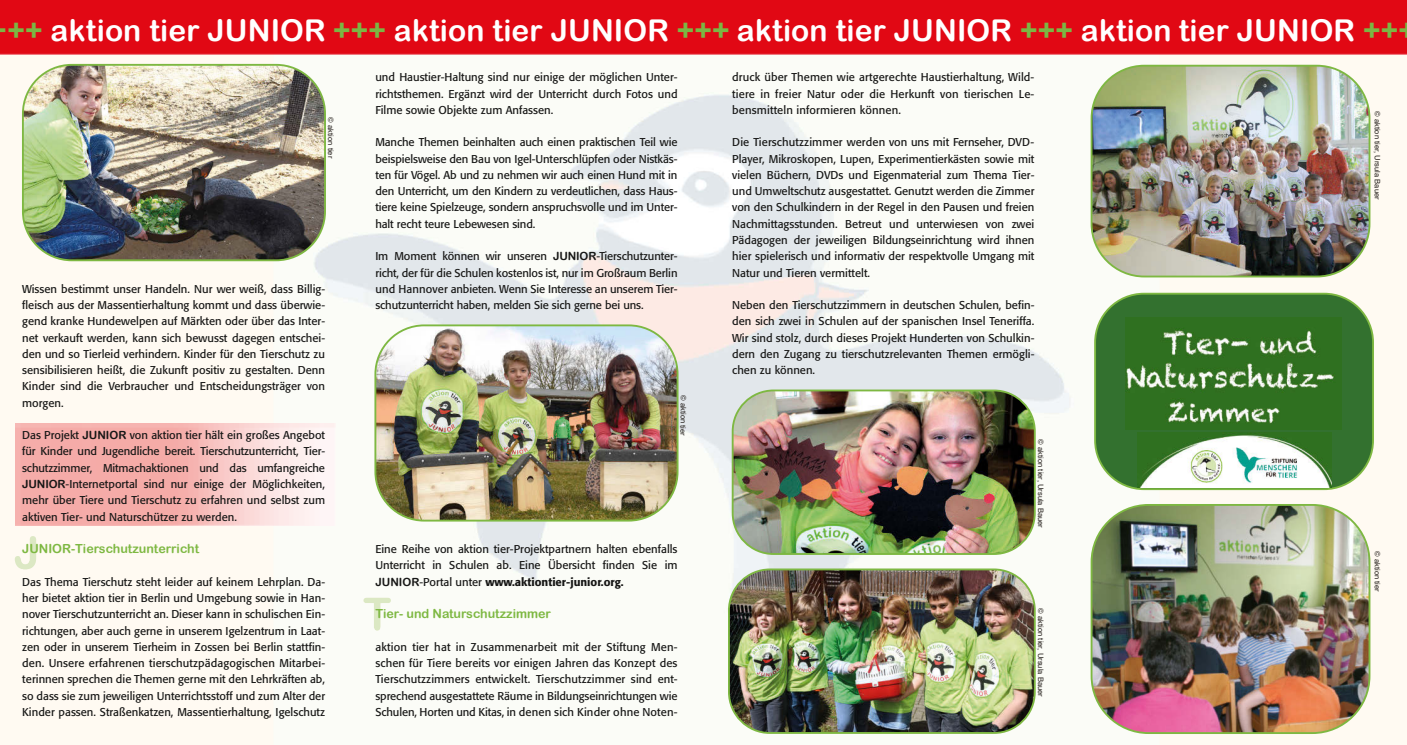
<style>
.page{position:relative;width:1407px;height:745px;background:#fff}
.page>*{position:absolute;margin:0;border:0;box-sizing:border-box;transform-origin:0 0}
.t1{font:30px "Arial Rounded MT Bold";letter-spacing:.005em;color:#fff}
.t2{font:12.5px "Arial Rounded MT Bold";color:#7eb842}
.t3{font:11.25px/16.2px "Formata";color:#171716;text-align:justify}
.t4{font:7.5px "Helvetica";color:#211c18}
.s1{color:#7bb743}
.s2{font-family:"Arial Rounded MT Bold"}
.s3{font-weight:500}
</style>
<div class="page">
<div style="left:0;top:0;width:1407px;height:744px;background:#fffaf2"></div>
<img style="left:273px;top:63px;width:886px;height:671px">
<div style="left:0;top:0;width:1407px;height:55px;background:#e10814"></div>
<img style="left:23px;top:65px;width:302px;height:195px">
<div style="left:22px;top:64px;width:304px;height:197px;border:2px solid #7eb842;border-radius:49px"></div>
<img style="left:16px;top:422px;width:319px;height:103px">
<img style="left:15px;top:536px;width:21px;height:33px">
<img style="left:363px;top:597px;width:28px;height:33px">
<img style="left:733px;top:390px;width:302px;height:163px">
<div style="left:732px;top:389px;width:304px;height:165px;border:2px solid #7eb842;border-radius:41px"></div>
<img style="left:729px;top:569px;width:306px;height:163px">
<div style="left:728px;top:568px;width:308px;height:165px;border:2px solid #7eb842;border-radius:41px"></div>
<img style="left:1091px;top:66px;width:278px;height:210px">
<div style="left:1090px;top:65px;width:280px;height:212px;border:2px solid #7eb842;border-radius:53px"></div>
<img style="left:375px;top:325px;width:302px;height:195px">
<div style="left:374px;top:324px;width:304px;height:197px;border:2px solid #7eb842;border-radius:49px"></div>
<img style="left:1091px;top:504px;width:278px;height:228px">
<div style="left:1090px;top:503px;width:280px;height:230px;border:2px solid #7eb842;border-radius:57px"></div>
<div style="left:1094px;top:292px;width:280px;height:198px;background:#33712f;border:2px solid #7eb842;border-radius:49px"></div>
<img style="left:1125px;top:317px;width:216px;height:112px">
<img style="left:1137px;top:432px;width:194px;height:55px">
<h1 class="t1" style="left:8px;top:19px;width:1392px"><span class="s1">++</span> aktion tier JUNIOR <span class="s1">+++</span> aktion tier JUNIOR <span class="s1">+++</span> aktion tier JUNIOR <span class="s1">+++</span> aktion tier JUNIOR <span class="s1">++</span></h1>
<p class="t3" style="left:732px;top:70px;width:304px">druck über Themen wie artgerechte Haustierhaltung, Wild&shy;tiere in freier Natur oder die Herkunft von tierischen Le&shy;bensmitteln informieren können.</p>
<p class="t3" style="left:732px;top:135px;width:304px">Die Tierschutzzimmer werden von uns mit Fernseher, DVD-Player, Mikroskopen, Lupen, Experimentierkästen sowie mit vielen Büchern, DVDs und Eigenmaterial zum Thema Tier&shy;und Umweltschutz ausgestattet. Genutzt werden die Zimmer von den Schulkindern in der Regel in den Pausen und freien Nachmittagsstunden. Betreut und unterwiesen von zwei Pädagogen der jeweiligen Bildungseinrichtung wird ihnen hier spielerisch und informativ der respektvolle Umgang mit Natur und Tieren vermittelt.</p>
<p class="t3" style="left:732px;top:298px;width:304px">Neben den Tierschutzzimmern in deutschen Schulen, befin&shy;den sich zwei in Schulen auf der spanischen Insel Teneriffa.<br>Wir sind stolz, durch dieses Projekt Hunderten von Schulkin&shy;dern den Zugang zu tierschutzrelevanten Themen ermögli&shy;chen zu können.</p>
<p class="t3" style="left:375px;top:70px;width:304px">und Haustier-Haltung sind nur einige der möglichen Unter&shy;richtsthemen. Ergänzt wird der Unterricht durch Fotos und Filme sowie Objekte zum Anfassen.</p>
<p class="t3" style="left:375px;top:135px;width:304px">Manche Themen beinhalten auch einen praktischen Teil wie beispielsweise den Bau von Igel-Unterschlüpfen oder Nistkäs&shy;ten für Vögel. Ab und zu nehmen wir auch einen Hund mit in den Unterricht, um den Kindern zu verdeutlichen, dass Haus&shy;tiere keine Spielzeuge, sondern anspruchsvolle und im Unter&shy;halt recht teure Lebewesen sind.</p>
<p class="t3" style="left:375px;top:249px;width:304px">Im Moment können wir unseren <span class="s2">JUNIOR</span>-Tierschutzunter&shy;richt, der für die Schulen kostenlos ist, nur im Großraum Berlin und Hannover anbieten. Wenn Sie Interesse an unserem Tier&shy;schutzunterricht haben, melden Sie sich gerne bei uns.</p>
<p class="t4" style="left:1380px;top:111px;width:90px;rotate:90deg">© aktion tier, Ursula Bauer</p>
<p class="t4" style="left:334px;top:117px;width:42px;rotate:90deg">© aktion tier</p>
<p class="t3" style="left:22px;top:281px;width:304px">Wissen bestimmt unser Handeln. Nur wer weiß, dass Billig&shy;fleisch aus der Massentierhaltung kommt und dass überwie&shy;gend kranke Hundewelpen auf Märkten oder über das Inter&shy;net verkauft werden, kann sich bewusst dagegen entschei&shy;den und so Tierleid verhindern. Kinder für den Tierschutz zu sensibilisieren heißt, die Zukunft positiv zu gestalten. Denn Kinder sind die Verbraucher und Entscheidungsträger von morgen.</p>
<p class="t3" style="left:22px;top:428px;width:304px">Das Projekt <span class="s2">JUNIOR</span> von aktion tier hält ein großes Angebot für Kinder und Jugendliche bereit. Tierschutzunterricht, Tier&shy;schutzzimmer, Mitmachaktionen und das umfangreiche <span class="s2">JUNIOR</span>-Internetportal sind nur einige der Möglichkeiten, mehr über Tiere und Tierschutz zu erfahren und selbst zum aktiven Tier- und Naturschützer zu werden.</p>
<p class="t2" style="left:22px;top:543px;width:178px">JUNIOR-Tierschutzunterricht</p>
<p class="t3" style="left:22px;top:574px;width:304px">Das Thema Tierschutz steht leider auf keinem Lehrplan. Da&shy;her bietet aktion tier in Berlin und Umgebung sowie in Han&shy;nover Tierschutzunterricht an. Dieser kann in schulischen Ein&shy;richtungen, aber auch gerne in unserem Igelzentrum in Laat&shy;zen oder in unserem Tierheim in Zossen bei Berlin stattfin&shy;den. Unsere erfahrenen tierschutzpädagogischen Mitarbei&shy;terinnen sprechen die Themen gerne mit den Lehrkräften ab, so dass sie zum jeweiligen Unterrichtsstoff und zum Alter der Kinder passen. Straßenkatzen, Massentierhaltung, Igelschutz</p>
<p class="t4" style="left:686px;top:395px;width:42px;rotate:90deg">© aktion tier</p>
<p class="t4" style="left:1044px;top:439px;width:90px;rotate:90deg">© aktion tier, Ursula Bauer</p>
<p class="t3" style="left:375px;top:541px;width:304px">Eine Reihe von aktion tier-Projektpartnern halten ebenfalls Unterricht in Schulen ab. Eine Übersicht finden Sie im <span class="s2">JUNIOR</span>-Portal unter <span class="s3">www.aktiontier-junior.org.</span></p>
<p class="t2" style="left:375px;top:608px;width:177px">Tier- und Naturschutzzimmer</p>
<p class="t3" style="left:375px;top:639px;width:304px">aktion tier hat in Zusammenarbeit mit der Stiftung Men&shy;schen für Tiere bereits vor einigen Jahren das Konzept des Tierschutzzimmers entwickelt. Tierschutzzimmer sind ent&shy;sprechend ausgestattete Räume in Bildungseinrichtungen wie Schulen, Horten und Kitas, in denen sich Kinder ohne Noten-</p>
<p class="t4" style="left:1380px;top:551px;width:42px;rotate:90deg">© aktion tier</p>
<p class="t4" style="left:1044px;top:608px;width:90px;rotate:90deg">© aktion tier, Ursula Bauer</p>
</div>
